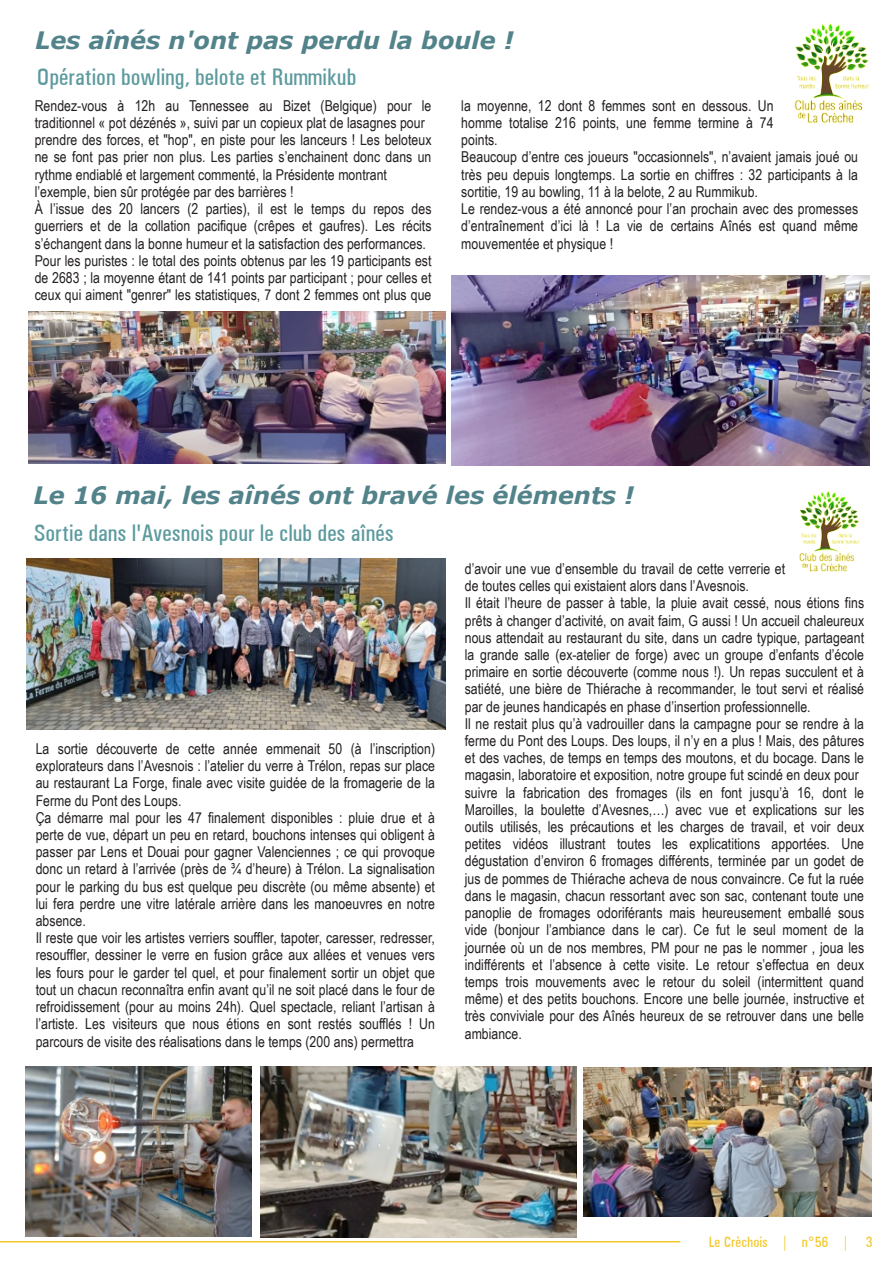
<style>
.page{position:relative;width:893px;height:1263px;background:#fff}
.page>*{position:absolute;margin:0;border:0;box-sizing:border-box;transform-origin:0 0}
.t1{font:24px "U001 Con";color:#5c9a9e}
.t2{font:italic 700 24px "Verdana";color:#52838a}
.t3{font:15px/17.2px "Arial Narrow";letter-spacing:.005em;color:#231f20}
.t4{font:15px "U001 Con";letter-spacing:.005em;color:#f4c92a}
</style>
<div class="page">
<hr style="left:0;top:1241px;width:680px;height:1px;background:#f4c92a">
<img style="left:794px;top:23px;width:76px;height:101px">
<img style="left:25px;top:1066px;width:227px;height:170px">
<img style="left:27px;top:559px;width:418px;height:171px">
<img style="left:451px;top:276px;width:419px;height:190px">
<img style="left:28px;top:312px;width:418px;height:152px">
<img style="left:583px;top:1068px;width:288px;height:149px">
<img style="left:261px;top:1066px;width:315px;height:172px">
<img style="left:799px;top:491px;width:61px;height:81px">
<h1 class="t2" style="left:35px;top:24px;width:480px">Les aînés n'ont pas perdu la boule !</h1>
<h1 class="t1" style="left:37px;top:62px;width:321px">Opération bowling, belote et Rummikub</h1>
<p class="t3" style="left:35px;top:97px;width:398px">Rendez-vous à 12h au Tennessee au Bizet (Belgique) pour le traditionnel « pot dézénés », suivi par un copieux plat de lasagnes pour prendre des forces, et "hop", en piste pour les lanceurs ! Les beloteux ne se font pas prier non plus. Les parties s’enchainent donc dans un rythme endiablé et largement commenté, la Présidente montrant l’exemple, bien sûr protégée par des barrières !<br>À l’issue des 20 lancers (2 parties), il est le temps du repos des guerriers et de la collation pacifique (crêpes et gaufres). Les récits s’échangent dans la bonne humeur et la satisfaction des performances.<br>Pour les puristes : le total des points obtenus par les 19 participants est de 2683 ; la moyenne étant de 141 points par participant ; pour celles et ceux qui aiment "genrer" les statistiques, 7 dont 2 femmes ont plus que</p>
<p class="t3" style="left:461px;top:97px;width:398px">la moyenne, 12 dont 8 femmes sont en dessous. Un<br>homme totalise 216 points, une femme termine à 74<br>points.<br>Beaucoup d’entre ces joueurs "occasionnels", n’avaient jamais joué ou très peu depuis longtemps. La sortie en chiffres : 32 participants à la sortitie, 19 au bowling, 11 à la belote, 2 au Rummikub.<br>Le rendez-vous a été annoncé pour l’an prochain avec des promesses d’entraînement d’ici là ! La vie de certains Aînés est quand même mouvementée et physique !</p>
<h1 class="t2" style="left:34px;top:480px;width:602px">Le 16 mai, les aînés ont bravé les éléments !</h1>
<h1 class="t1" style="left:34px;top:518px;width:361px">Sortie dans l'Avesnois pour le club des aînés</h1>
<p class="t3" style="left:36px;top:740px;width:401px">La sortie découverte de cette année emmenait 50 (à l’inscription) explorateurs dans l’Avesnois : l’atelier du verre à Trélon, repas sur place au restaurant La Forge, finale avec visite guidée de la fromagerie de la Ferme du Pont des Loups.<br>Ça démarre mal pour les 47 finalement disponibles : pluie drue et à perte de vue, départ un peu en retard, bouchons intenses qui obligent à passer par Lens et Douai pour gagner Valenciennes ; ce qui provoque donc un retard à l’arrivée (près de ¾ d’heure) à Trélon. La signalisation pour le parking du bus est quelque peu discrète (ou même absente) et lui fera perdre une vitre latérale arrière dans les manoeuvres en notre absence.<br>Il reste que voir les artistes verriers souffler, tapoter, caresser, redresser, resouffler, dessiner le verre en fusion grâce aux allées et venues vers les fours pour le garder tel quel, et pour finalement sortir un objet que tout un chacun reconnaîtra enfin avant qu’il ne soit placé dans le four de refroidissement (pour au moins 24h). Quel spectacle, reliant l’artisan à l’artiste. Les visiteurs que nous étions en sont restés soufflés ! Un parcours de visite des réalisations dans le temps (200 ans) permettra</p>
<p class="t3" style="left:465px;top:560px;width:401px">d’avoir une vue d’ensemble du travail de cette verrerie et<br>de toutes celles qui existaient alors dans l’Avesnois.<br>Il était l’heure de passer à table, la pluie avait cessé, nous étions fins prêts à changer d’activité, on avait faim, G aussi ! Un accueil chaleureux nous attendait au restaurant du site, dans un cadre typique, partageant la grande salle (ex-atelier de forge) avec un groupe d’enfants d’école primaire en sortie découverte (comme nous !). Un repas succulent et à satiété, une bière de Thiérache à recommander, le tout servi et réalisé par de jeunes handicapés en phase d’insertion professionnelle.<br>Il ne restait plus qu’à vadrouiller dans la campagne pour se rendre à la ferme du Pont des Loups. Des loups, il n’y en a plus ! Mais, des pâtures et des vaches, de temps en temps des moutons, et du bocage. Dans le magasin, laboratoire et exposition, notre groupe fut scindé en deux pour suivre la fabrication des fromages (ils en font jusqu’à 16, dont le Maroilles, la boulette d’Avesnes,…) avec vue et explications sur les outils utilisés, les précautions et les charges de travail, et voir deux petites vidéos illustrant toutes les explicatitions apportées. Une dégustation d’environ 6 fromages différents, terminée par un godet de jus de pommes de Thiérache acheva de nous convaincre. Ce fut la ruée dans le magasin, chacun ressortant avec son sac, contenant toute une panoplie de fromages odoriférants mais heureusement emballé sous vide (bonjour l’ambiance dans le car). Ce fut le seul moment de la journée où un de nos membres, PM pour ne pas le nommer , joua les indifférents et l’absence à cette visite. Le retour s’effectua en deux temps trois mouvements avec le retour du soleil (intermittent quand même) et des petits bouchons. Encore une belle journée, instructive et très conviviale pour des Aînés heureux de se retrouver dans une belle ambiance.</p>
<p class="t4" style="left:709px;top:1232px;width:165px">Le Crèchois | n°56 | 3</p>
</div>
